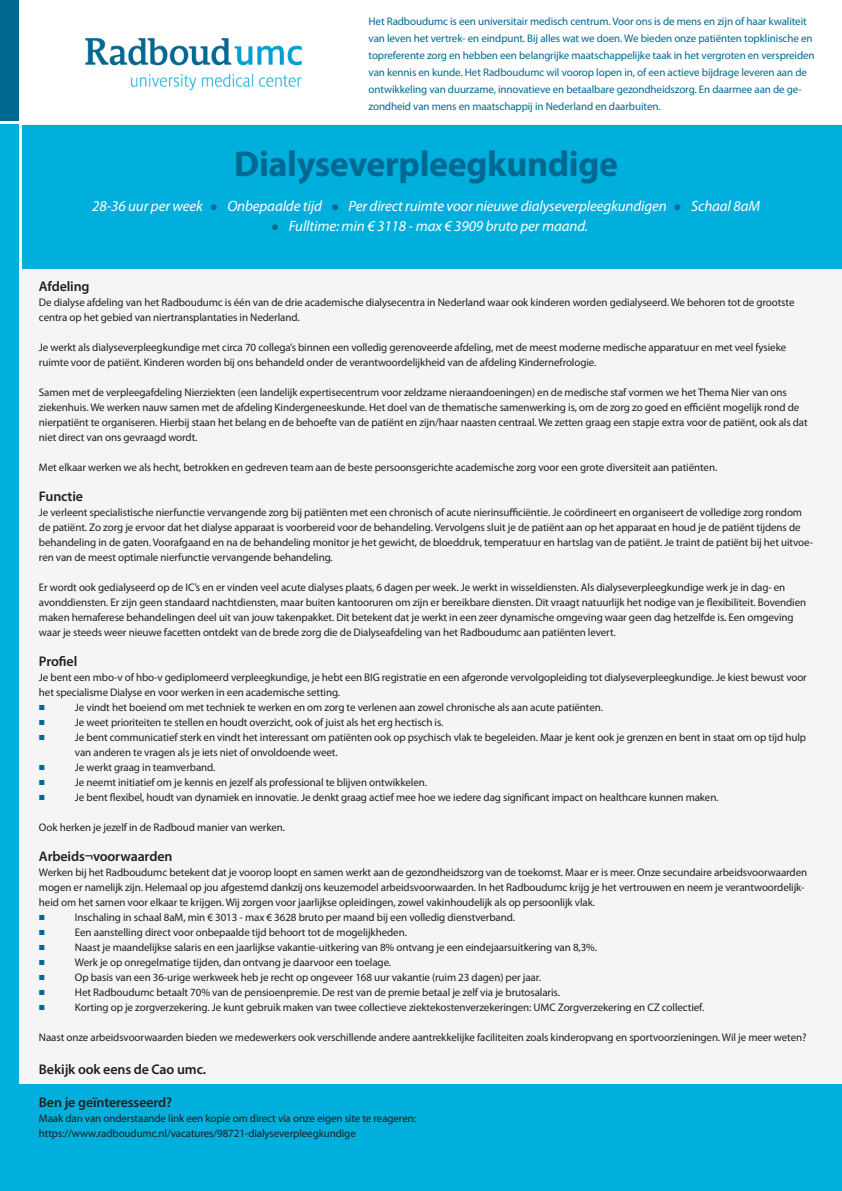
<style>
.page{position:relative;width:842px;height:1191px;background:#fff}
.page>*{position:absolute;margin:0;border:0;box-sizing:border-box;transform-origin:0 0}
.t1{font:700 36px "Myriad Pro";letter-spacing:-.01em;color:#006992}
.t2{font:italic 15px "Myriad Pro";letter-spacing:-.01em;color:#fff}
.t3{font:600 14px "Myriad Pro";letter-spacing:-.01em;color:#231f20}
.t4{font:11px/15px "Myriad Pro";letter-spacing:-.01em;color:#231f20}
.t5{font:11px/17px "Myriad Pro";letter-spacing:-.01em;color:#006992}
.s1{color:#006992}
</style>
<div class="page">
<div style="left:0;top:125px;width:842px;height:1066px;background:#f5f5f5"></div>
<div style="left:23px;top:125px;width:819px;height:143px;background:#00afdc"></div>
<div style="left:0;top:1084px;width:842px;height:107px;background:#00afdc"></div>
<div style="left:0;top:125px;width:18px;height:1066px;background:#00afdc"></div>
<div style="left:0;top:0;width:18px;height:121px;background:#006992"></div>
<img style="left:85px;top:38px;width:217px;height:53px">
<p class="t5" style="left:369px;top:13px;width:448px">Het Radboudumc is een universitair medisch centrum. Voor ons is de mens en zijn of haar kwaliteit van leven het vertrek- en eindpunt. Bij alles wat we doen. We bieden onze patiënten topklinische en topreferente zorg en hebben een belangrijke maatschappelijke taak in het vergroten en verspreiden van kennis en kunde. Het Radboudumc wil voorop lopen in, of een actieve bijdrage leveren aan de ontwikkeling van duurzame, innovatieve en betaalbare gezondheidszorg. En daarmee aan de ge&shy;zondheid van mens en maatschappij in Nederland en daarbuiten.</p>
<p class="t1" style="left:234px;top:140px;width:385px">Dialyseverpleegkundige</p>
<p class="t2" style="left:92px;top:196px;width:669px">28-36 uur per week <span class="s1">●</span> Onbepaalde tijd <span class="s1">●</span> Per direct ruimte voor nieuwe dialyseverpleegkundigen <span class="s1">●</span> Schaal 8aM</p>
<p class="t2" style="left:272px;top:216px;width:318px"><span class="s1">●</span> Fulltime: min € 3118 - max € 3909 bruto per maand.</p>
<p class="t3" style="left:39px;top:277px;width:52px">Afdeling</p>
<p class="t4" style="left:39px;top:294px;width:757px">De dialyse afdeling van het Radboudumc is één van de drie academische dialysecentra in Nederland waar ook kinderen worden gedialyseerd. We behoren tot de grootste centra op het gebied van niertransplantaties in Nederland.</p>
<p class="t4" style="left:39px;top:339px;width:749px">Je werkt als dialyseverpleegkundige met circa 70 collega’s binnen een volledig gerenoveerde afdeling, met de meest moderne medische apparatuur en met veel fysieke ruimte voor de patiënt. Kinderen worden bij ons behandeld onder de verantwoordelijkheid van de afdeling Kindernefrologie.</p>
<p class="t4" style="left:39px;top:384px;width:770px">Samen met de verpleegafdeling Nierziekten (een landelijk expertisecentrum voor zeldzame nieraandoeningen) en de medische staf vormen we het Thema Nier van ons ziekenhuis. We werken nauw samen met de afdeling Kindergeneeskunde. Het doel van de thematische samenwerking is, om de zorg zo goed en efficiënt mogelijk rond de nierpatiënt te organiseren. Hierbij staan het belang en de behoefte van de patiënt en zijn/haar naasten centraal. We zetten graag een stapje extra voor de patiënt, ook als dat niet direct van ons gevraagd wordt.</p>
<p class="t4" style="left:39px;top:459px;width:680px">Met elkaar werken we als hecht, betrokken en gedreven team aan de beste persoonsgerichte academische zorg voor een grote diversiteit aan patiënten.</p>
<p class="t3" style="left:39px;top:487px;width:46px">Functie</p>
<p class="t4" style="left:39px;top:504px;width:776px">Je verleent specialistische nierfunctie vervangende zorg bij patiënten met een chronisch of acute nierinsufficiëntie. Je coördineert en organiseert de volledige zorg rondom de patiënt. Zo zorg je ervoor dat het dialyse apparaat is voorbereid voor de behandeling. Vervolgens sluit je de patiënt aan op het apparaat en houd je de patiënt tijdens de behandeling in de gaten. Voorafgaand en na de behandeling monitor je het gewicht, de bloeddruk, temperatuur en hartslag van de patiënt. Je traint de patiënt bij het uitvoe&shy;ren van de meest optimale nierfunctie vervangende behandeling.</p>
<p class="t4" style="left:39px;top:579px;width:769px">Er wordt ook gedialyseerd op de IC’s en er vinden veel acute dialyses plaats, 6 dagen per week. Je werkt in wisseldiensten. Als dialyseverpleegkundige werk je in dag- en avonddiensten. Er zijn geen standaard nachtdiensten, maar buiten kantooruren om zijn er bereikbare diensten. Dit vraagt natuurlijk het nodige van je flexibiliteit. Bovendien maken hemaferese behandelingen deel uit van jouw takenpakket. Dit betekent dat je werkt in een zeer dynamische omgeving waar geen dag hetzelfde is. Een omgeving waar je steeds weer nieuwe facetten ontdekt van de brede zorg die de Dialyseafdeling van het Radboudumc aan patiënten levert.</p>
<p class="t3" style="left:39px;top:652px;width:40px">Profiel</p>
<p class="t4" style="left:39px;top:669px;width:769px">Je bent een mbo-v of hbo-v gediplomeerd verpleegkundige, je hebt een BIG registratie en een afgeronde vervolgopleiding tot dialyseverpleegkundige. Je kiest bewust voor het specialisme Dialyse en voor werken in een academische setting.</p>
<p class="t4" style="left:75px;top:699px;width:530px">Je vindt het boeiend om met techniek te werken en om zorg te verlenen aan zowel chronische als aan acute patiënten.</p>
<p class="t4" style="left:75px;top:714px;width:370px">Je weet prioriteiten te stellen en houdt overzicht, ook of juist als het erg hectisch is.</p>
<p class="t4" style="left:75px;top:729px;width:733px">Je bent communicatief sterk en vindt het interessant om patiënten ook op psychisch vlak te begeleiden. Maar je kent ook je grenzen en bent in staat om op tijd hulp van anderen te vragen als je iets niet of onvoldoende weet.</p>
<p class="t4" style="left:75px;top:759px;width:142px">Je werkt graag in teamverband.</p>
<p class="t4" style="left:75px;top:774px;width:354px">Je neemt initiatief om je kennis en jezelf als professional te blijven ontwikkelen.</p>
<p class="t4" style="left:75px;top:789px;width:645px">Je bent flexibel, houdt van dynamiek en innovatie. Je denkt graag actief mee hoe we iedere dag significant impact on healthcare kunnen maken.</p>
<p class="t4" style="left:39px;top:819px;width:248px">Ook herken je jezelf in de Radboud manier van werken.</p>
<p class="t3" style="left:39px;top:847px;width:135px">Arbeids¬voorwaarden</p>
<p class="t4" style="left:39px;top:864px;width:770px">Werken bij het Radboudumc betekent dat je voorop loopt en samen werkt aan de gezondheidszorg van de toekomst. Maar er is meer. Onze secundaire arbeidsvoorwaarden mogen er namelijk zijn. Helemaal op jou afgestemd dankzij ons keuzemodel arbeidsvoorwaarden. In het Radboudumc krijg je het vertrouwen en neem je verantwoordelijk&shy;heid om het samen voor elkaar te krijgen. Wij zorgen voor jaarlijkse opleidingen, zowel vakinhoudelijk als op persoonlijk vlak.</p>
<p class="t4" style="left:75px;top:909px;width:441px">Inschaling in schaal 8aM, min € 3013 - max € 3628 bruto per maand bij een volledig dienstverband.</p>
<p class="t4" style="left:75px;top:924px;width:333px">Een aanstelling direct voor onbepaalde tijd behoort tot de mogelijkheden.</p>
<p class="t4" style="left:75px;top:939px;width:524px">Naast je maandelijkse salaris en een jaarlijkse vakantie-uitkering van 8% ontvang je een eindejaarsuitkering van 8,3%.</p>
<p class="t4" style="left:75px;top:954px;width:318px">Werk je op onregelmatige tijden, dan ontvang je daarvoor een toelage.</p>
<p class="t4" style="left:75px;top:969px;width:467px">Op basis van een 36-urige werkweek heb je recht op ongeveer 168 uur vakantie (ruim 23 dagen) per jaar.</p>
<p class="t4" style="left:75px;top:984px;width:487px">Het Radboudumc betaalt 70% van de pensioenpremie. De rest van de premie betaal je zelf via je brutosalaris.</p>
<p class="t4" style="left:75px;top:999px;width:631px">Korting op je zorgverzekering. Je kunt gebruik maken van twee collectieve ziektekostenverzekeringen: UMC Zorgverzekering en CZ collectief.</p>
<p class="t4" style="left:39px;top:1029px;width:769px">Naast onze arbeidsvoorwaarden bieden we medewerkers ook verschillende andere aantrekkelijke faciliteiten zoals kinderopvang en sportvoorzieningen. Wil je meer weten?</p>
<p class="t3" style="left:39px;top:1060px;width:169px">Bekijk ook eens de Cao umc.</p>
<p class="t3" style="left:39px;top:1093px;width:135px">Ben je geïnteresseerd?</p>
<p class="t4" style="left:39px;top:1110px;width:378px">Maak dan van onderstaande link een kopie om direct via onze eigen site te reageren:</p>
<p class="t4" style="left:39px;top:1125px;width:318px">https://www.radboudumc.nl/vacatures/98721-dialyseverpleegkundige</p>
</div>
